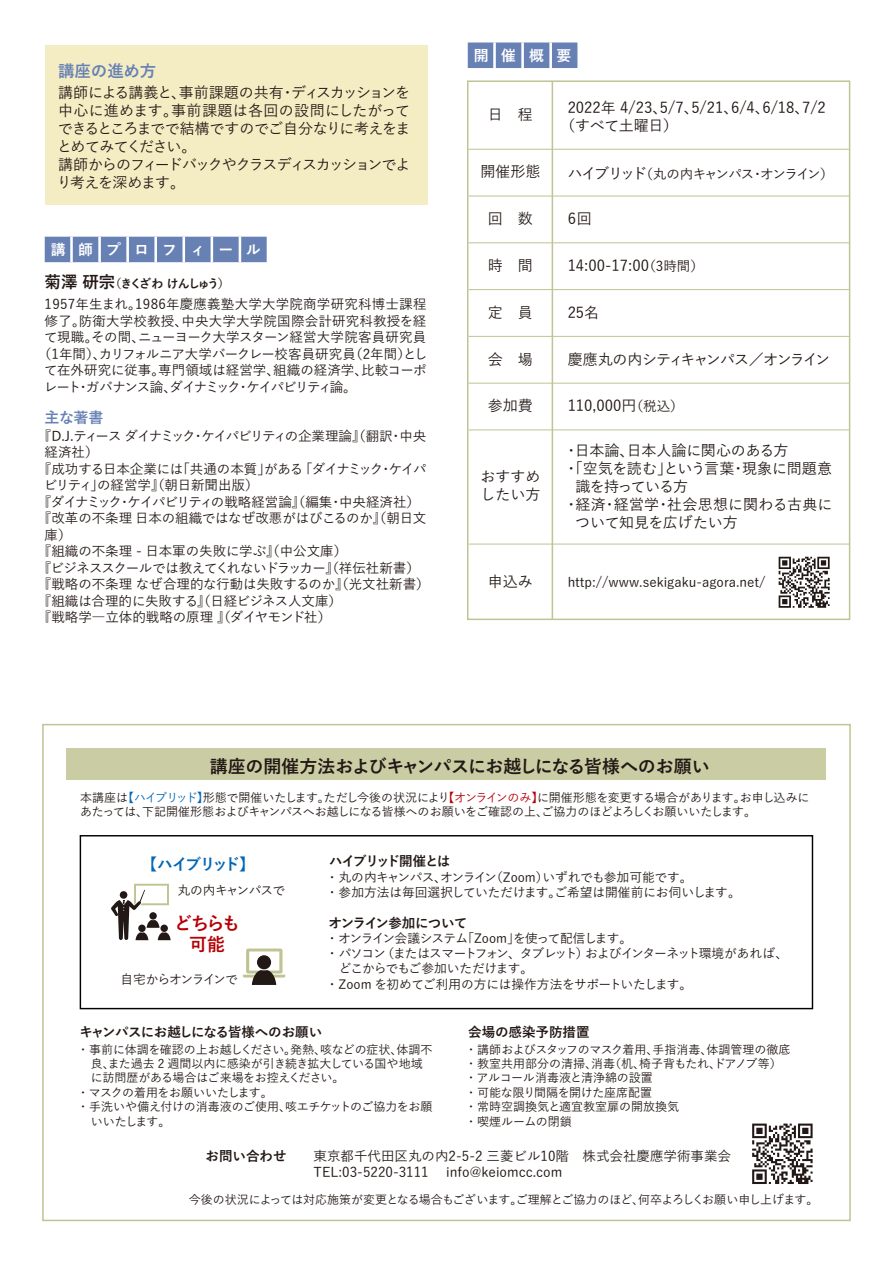
<style>
.page{position:relative;width:893px;height:1263px;background:#fff}
.page>*{position:absolute;margin:0;border:0;box-sizing:border-box;transform-origin:0 0}
.t1{font:700 18px "Yu Gothic";letter-spacing:-.02em;color:#221815}
.t2{font:700 18px/21.6px "Yu Gothic";letter-spacing:-.095em;color:#b60005;text-align:center}
.t3{font:700 16.5px "Yu Gothic";letter-spacing:-.01em;color:#6781b5}
.t4{font:700 15.75px "Yu Gothic";letter-spacing:-.135em;color:#0067b6}
.t5{font:500 15px/18px "Yu Gothic";letter-spacing:-.06em;color:#221815}
.t6{font:500 15px "Yu Gothic";letter-spacing:-.025em;color:#221815}
.t7{font:500 15px/18px "Yu Gothic";color:#221815}
.t8{font:500 15px "Yu Gothic";letter-spacing:.005em;color:#221815}
.t9{font:500 15px "Yu Gothic";letter-spacing:-.085em;color:#221815}
.t10{font:500 15px "Yu Gothic";letter-spacing:.015em;color:#221815}
.t11{font:500 15px "Yu Gothic";letter-spacing:-.005em;color:#221815}
.t12{font:500 15px "Yu Gothic";letter-spacing:-.07em;color:#221815}
.t13{font:700 15px "Yu Gothic";color:#6781b5}
.t14{font:700 14.85px "Yu Gothic";letter-spacing:.885em;color:#fff}
.t15{font:500 13.5px/16.2px "Yu Gothic";color:#221815}
.t16{font:500 13.5px "Yu Gothic";letter-spacing:-.105em;color:#221815}
.t17{font:500 13.5px "Yu Gothic";letter-spacing:-.03em;color:#221815}
.t18{font:500 13.5px "Yu Gothic";letter-spacing:-.07em;color:#221815}
.t19{font:500 13.5px "Yu Gothic";letter-spacing:-.04em;color:#221815}
.t20{font:500 13.5px "Yu Gothic";letter-spacing:-.025em;color:#221815}
.t21{font:500 13.5px "Yu Gothic";letter-spacing:-.11em;color:#221815}
.t22{font:700 13.5px "Yu Gothic";letter-spacing:-.035em;color:#221815}
.t23{font:500 13.5px "Yu Gothic";letter-spacing:-.1em;color:#221815}
.t24{font:700 13.5px "Yu Gothic";letter-spacing:-.06em;color:#221815}
.t25{font:700 13.5px "Yu Gothic";letter-spacing:-.09em;color:#221815}
.t26{font:700 13.5px "Yu Gothic";color:#221815}
.t27{font:500 13.2px "Yu Gothic";color:#221815}
.t28{font:500 12.75px/15.3px "Yu Gothic";letter-spacing:-.01em;color:#221815}
.t29{font:500 12.75px "Yu Gothic";letter-spacing:-.085em;color:#221815}
.t30{font:500 12.75px "Yu Gothic";letter-spacing:-.045em;color:#221815}
.t31{font:500 12.75px "Yu Gothic";letter-spacing:-.015em;color:#221815}
.t32{font:500 12.75px "Yu Gothic";letter-spacing:-.075em;color:#221815}
.t33{font:500 12.75px "Yu Gothic";letter-spacing:-.095em;color:#221815}
.t34{font:500 12px/14.4px "Yu Gothic";letter-spacing:-.005em;color:#221815}
.t35{font:500 12px/14.4px "Yu Gothic";letter-spacing:-.03em;color:#221815}
.t36{font:500 12px "Yu Gothic";letter-spacing:-.035em;color:#221815}
.t37{font:700 12px "Yu Gothic";letter-spacing:-.19em;color:#221815}
.s1{font-size:16.5px}
.s2{font-size:15px}
.s3{font-size:13.5px}
.s4{color:#0068b7}
.s5{color:#b60005}
</style>
<div class="page">
<div style="left:45px;top:45px;width:382px;height:160px;background:#f4edc3"></div>
<div style="left:45px;top:237px;width:222px;height:25px;background:#6781b5"></div>
<hr style="left:70px;top:237px;width:3px;height:25px;background:#fff">
<hr style="left:98px;top:237px;width:3px;height:25px;background:#fff">
<hr style="left:126px;top:237px;width:3px;height:25px;background:#fff">
<hr style="left:154px;top:237px;width:3px;height:25px;background:#fff">
<hr style="left:182px;top:237px;width:3px;height:25px;background:#fff">
<hr style="left:211px;top:237px;width:2px;height:25px;background:#fff">
<hr style="left:239px;top:237px;width:2px;height:25px;background:#fff">
<div style="left:67px;top:748px;width:759px;height:32px;background:#cacda4"></div>
<div style="left:80px;top:835px;width:733px;height:174px;border:1px solid #040000"></div>
<svg style="left:752px;top:1123px;width:61px;height:61px"></svg>
<svg style="left:111px;top:884px;width:60px;height:56px"></svg>
<div style="left:160px;top:924px;width:8px;height:8px;background:#221815;border-radius:50%"></div>
<svg style="left:243px;top:948px;width:42px;height:37px"></svg>
<div style="left:257px;top:955px;width:14px;height:14px;background:#221815;border-radius:50%"></div>
<div style="left:468px;top:43px;width:109px;height:25px;background:#6781b5"></div>
<hr style="left:493px;top:43px;width:3px;height:25px;background:#fff">
<hr style="left:521px;top:43px;width:3px;height:25px;background:#fff">
<hr style="left:549px;top:43px;width:3px;height:25px;background:#fff">
<hr style="left:469px;top:149px;width:381px;height:1px;background:#c0c392">
<hr style="left:469px;top:196px;width:381px;height:1px;background:#c0c392">
<hr style="left:469px;top:242px;width:381px;height:1px;background:#c0c392">
<hr style="left:469px;top:289px;width:381px;height:1px;background:#c0c392">
<hr style="left:469px;top:336px;width:381px;height:1px;background:#c0c392">
<hr style="left:469px;top:383px;width:381px;height:1px;background:#c0c392">
<hr style="left:469px;top:429px;width:381px;height:1px;background:#c0c392">
<hr style="left:552px;top:81px;width:1px;height:538px;background:#c0c392">
<hr style="left:469px;top:544px;width:381px;height:1px;background:#c0c392">
<div style="left:467px;top:80px;width:383px;height:540px;border:2px solid #c0c392"></div>
<svg style="left:779px;top:557px;width:51px;height:51px"></svg>
<p class="t3" style="left:58px;top:61px;width:100px">講座の進め方</p>
<p class="t5" style="left:57px;top:81px;width:355px">講師による講義と、事前課題の共有・ディスカッションを中心に進めます。事前課題は各回の設問にしたがってできるところまでで結構ですのでご自分なりに考えをまとめてみてください。<br>講師からのフィードバックやクラスディスカッションでより考えを深めます。</p>
<p class="t14" style="left:51px;top:241px;width:212px">講師プロフィール</p>
<p class="t37" style="left:45px;top:277px;width:187px"><span class="s1">菊澤 研宗</span>（きくざわ けんしゅう）</p>
<p class="t15" style="left:45px;top:294px;width:383px">1957年生まれ。1986年慶應義塾大学大学院商学研究科博士課程</p>
<p class="t15" style="left:45px;top:311px;width:383px">修了。防衛大学校教授、中央大学大学院国際会計研究科教授を経</p>
<p class="t20" style="left:44px;top:325px;width:384px">て現職。その間、ニューヨーク大学スターン経営大学院客員研究員</p>
<p class="t15" style="left:38px;top:344px;width:391px">（1年間）、カリフォルニア大学バークレー校客員研究員（2年間）とし</p>
<p class="t15" style="left:44px;top:360px;width:384px">て在外研究に従事。専門領域は経営学、組織の経済学、比較コーポ</p>
<p class="t21" style="left:44px;top:374px;width:314px">レート・ガバナンス論、ダイナミック・ケイパビリティ論。</p>
<p class="t13" style="left:45px;top:409px;width:60px">主な著書</p>
<p class="t16" style="left:38px;top:423px;width:390px">『D.J.ティース ダイナミック・ケイパビリティの企業理論』（翻訳・中央</p>
<p class="t15" style="left:45px;top:443px;width:56px">経済社）</p>
<p class="t17" style="left:38px;top:456px;width:390px">『成功する日本企業には「共通の本質」がある 「ダイナミック・ケイパ</p>
<p class="t15" style="left:44px;top:476px;width:216px">ビリティ」の経営学』（朝日新聞出版）</p>
<p class="t18" style="left:38px;top:489px;width:384px">『ダイナミック・ケイパビリティの戦略経営論』（編集・中央経済社）</p>
<p class="t15" style="left:38px;top:509px;width:390px">『改革の不条理 日本の組織ではなぜ改悪がはびこるのか』（朝日文</p>
<p class="t15" style="left:45px;top:525px;width:29px">庫）</p>
<p class="t15" style="left:38px;top:542px;width:311px">『組織の不条理 - 日本軍の失敗に学ぶ』（中公文庫）</p>
<p class="t19" style="left:38px;top:555px;width:384px">『ビジネススクールでは教えてくれないドラッカー』（祥伝社新書）</p>
<p class="t15" style="left:38px;top:575px;width:393px">『戦略の不条理 なぜ合理的な行動は失敗するのか』（光文社新書）</p>
<p class="t15" style="left:38px;top:591px;width:306px">『組織は合理的に失敗する』（日経ビジネス人文庫）</p>
<p class="t15" style="left:38px;top:608px;width:295px">『戦略学―立体的戦略の原理 』（ダイヤモンド社）</p>
<p class="t14" style="left:474px;top:47px;width:99px">開催概要</p>
<p class="t6" style="left:488px;top:101px;width:46px">日　程</p>
<p class="t7" style="left:560px;top:96px;width:267px;text-indent:8px">2022年 4/23、5/7、5/21、6/4、6/18、7/2（すべて土曜日）</p>
<p class="t6" style="left:480px;top:158px;width:61px">開催形態</p>
<p class="t23" style="left:568px;top:161px;width:267px"><span class="s2">ハイブリッド</span>（丸の内キャンパス・オンライン）</p>
<p class="t6" style="left:488px;top:205px;width:46px">回　数</p>
<p class="t6" style="left:568px;top:205px;width:26px">6回</p>
<p class="t6" style="left:488px;top:252px;width:46px">時　間</p>
<p class="t6" style="left:568px;top:252px;width:138px">14:00-17:00<span class="s3">（3時間）</span></p>
<p class="t6" style="left:488px;top:298px;width:46px">定　員</p>
<p class="t6" style="left:568px;top:298px;width:33px">25名</p>
<p class="t6" style="left:488px;top:345px;width:46px">会　場</p>
<p class="t9" style="left:568px;top:345px;width:264px">慶應丸の内シティキャンパス／オンライン</p>
<p class="t6" style="left:488px;top:392px;width:46px">参加費</p>
<p class="t6" style="left:568px;top:392px;width:118px">110,000円<span class="s3">（税込）</span></p>
<p class="t7" style="left:480px;top:465px;width:61px">おすすめしたい方</p>
<p class="t11" style="left:564px;top:436px;width:226px">・日本論、日本人論に関心のある方</p>
<p class="t8" style="left:564px;top:454px;width:270px">・「空気を読む」という言葉・現象に問題意</p>
<p class="t12" style="left:575px;top:472px;width:114px">識を持っている方</p>
<p class="t10" style="left:564px;top:490px;width:270px">・経済・経営学・社会思想に関わる古典に</p>
<p class="t6" style="left:575px;top:508px;width:164px">ついて知見を広げたい方</p>
<p class="t6" style="left:488px;top:568px;width:46px">申込み</p>
<p class="t27" style="left:568px;top:570px;width:199px">http://www.sekigaku-agora.net/</p>
<h1 class="t1" style="left:210px;top:756px;width:502px">講座の開催方法およびキャンパスにお越しになる皆様へのお願い</h1>
<p class="t35" style="left:80px;top:789px;width:731px">本講座は<span class="s4">【ハイブリッド】</span>形態で開催いたします。ただし今後の状況により<span class="s5">【オンラインのみ】</span>に開催形態を変更する場合があります。お申し込みにあたっては、下記開催形態およびキャンパスへお越しになる皆様へのお願いをご確認の上、ご協力のほどよろしくお願いいたします。</p>
<p class="t4" style="left:141px;top:856px;width:115px">【ハイブリッド】</p>
<p class="t25" style="left:329px;top:854px;width:123px">ハイブリッド開催とは</p>
<p class="t28" style="left:326px;top:868px;width:416px">・丸の内キャンパス、オンライン（Zoom）いずれでも参加可能です。<br>・参加方法は毎回選択していただけます。ご希望は開催前にお伺いします。</p>
<p class="t24" style="left:329px;top:915px;width:140px">オンライン参加について</p>
<p class="t30" style="left:326px;top:926px;width:308px">・オンライン会議システム「Zoom」を使って配信します。</p>
<p class="t29" style="left:326px;top:942px;width:464px">・パソコン（またはスマートフォン、タブレット）およびインターネット環境があれば、</p>
<p class="t32" style="left:339px;top:957px;width:196px">どこからでもご参加いただけます。</p>
<p class="t31" style="left:326px;top:972px;width:368px">・Zoom を初めてご利用の方には操作方法をサポートいたします。</p>
<p class="t30" style="left:177px;top:878px;width:109px">丸の内キャンパスで</p>
<h1 class="t2" style="left:174px;top:912px;width:67px">どちらも可能</h1>
<p class="t33" style="left:121px;top:967px;width:119px">自宅からオンラインで</p>
<p class="t22" style="left:80px;top:1024px;width:244px">キャンパスにお越しになる皆様へのお願い</p>
<p class="t34" style="left:77px;top:1040px;width:357px">・事前に体調を確認の上お越しください。発熱、咳などの症状、体調不</p>
<p class="t34" style="left:91px;top:1055px;width:333px">良、また過去 2 週間以内に感染が引き続き拡大している国や地域</p>
<p class="t36" style="left:91px;top:1067px;width:255px">に訪問歴がある場合はご来場をお控えください。</p>
<p class="t36" style="left:77px;top:1081px;width:197px">・マスクの着用をお願いいたします。</p>
<p class="t34" style="left:77px;top:1098px;width:357px">・手洗いや備え付けの消毒液のご使用、咳エチケットのご協力をお願</p>
<p class="t34" style="left:91px;top:1112px;width:81px">いいたします。</p>
<p class="t26" style="left:468px;top:1024px;width:123px">会場の感染予防措置</p>
<p class="t34" style="left:465px;top:1040px;width:327px">・講師およびスタッフのマスク着用、手指消毒、体調管理の徹底・教室共用部分の清掃、消毒（机、椅子背もたれ、ドアノブ等）・アルコール消毒液と清浄綿の設置<br>・可能な限り間隔を開けた座席配置<br>・常時空調換気と適宜教室扉の開放換気<br>・喫煙ルームの閉鎖</p>
<p class="t22" style="left:206px;top:1148px;width:82px">お問い合わせ</p>
<p class="t15" style="left:314px;top:1146px;width:419px">東京都千代田区丸の内2-5-2 三菱ビル10階　株式会社慶應学術事業会<br>TEL:03-5220-3111 　info@keiomcc.com</p>
<p class="t35" style="left:189px;top:1190px;width:631px">今後の状況によっては対応施策が変更となる場合もございます。ご理解とご協力のほど、何卒よろしくお願い申し上げます。</p>
</div>
